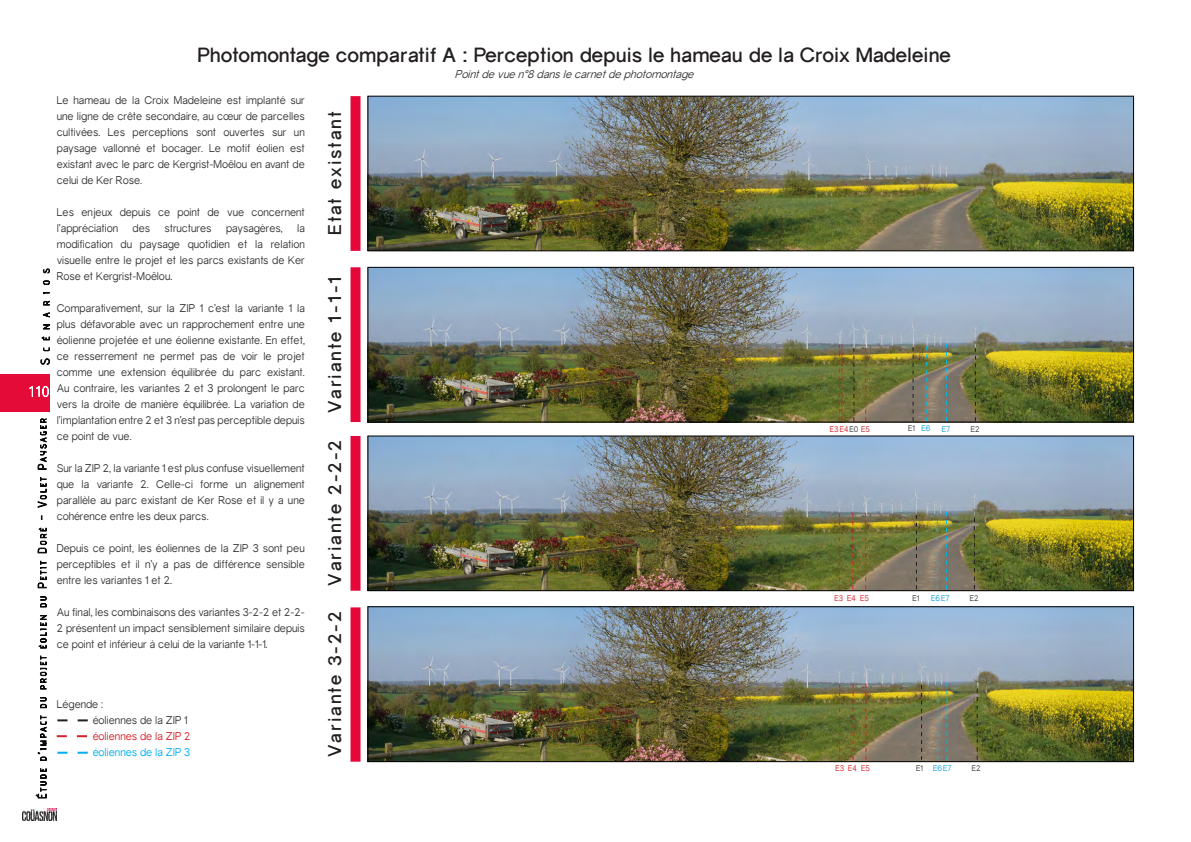
<style>
.page{position:relative;width:1191px;height:842px;background:#fff}
.page>*{position:absolute;margin:0;border:0;box-sizing:border-box;transform-origin:0 0}
.t1{font:700 20px "Gravity";color:#231f20}
.t2{font:700 18px "Gravity";letter-spacing:.1em;color:#231f20}
.t3{font:11px/16px "Gravity";letter-spacing:-.005em;color:#383839;text-align:justify}
.t4{font:italic 11px "Gravity";color:#383839}
.t5{font:11px "Gravity";color:#d1232a}
.t6{font:11px "Gravity";color:#00aeef}
.t7{font:8px "Gravity";color:#d0232a}
.t8{font:8px "Gravity";color:#383839}
.t9{font:8px "Gravity";color:#179dd9}
.s1{color:#383839}
.s2{color:#179dd9}
</style>
<div class="page">
<img style="left:23px;top:808px;width:33px;height:13px">
<svg style="left:36px;top:768px;width:10px;height:30px"></svg>
<svg style="left:38px;top:716px;width:9px;height:44px"></svg>
<svg style="left:40px;top:697px;width:6px;height:11px"></svg>
<svg style="left:40px;top:656px;width:7px;height:33px"></svg>
<svg style="left:39px;top:615px;width:7px;height:33px"></svg>
<svg style="left:40px;top:596px;width:6px;height:11px"></svg>
<svg style="left:37px;top:560px;width:10px;height:29px"></svg>
<svg style="left:37px;top:527px;width:10px;height:27px"></svg>
<svg style="left:38px;top:477px;width:8px;height:30px"></svg>
<svg style="left:38px;top:419px;width:8px;height:50px"></svg>
<svg style="left:40px;top:358px;width:10px;height:7px"></svg>
<svg style="left:43px;top:347px;width:7px;height:4px"></svg>
<svg style="left:41px;top:336px;width:9px;height:4px"></svg>
<svg style="left:42px;top:324px;width:9px;height:5px"></svg>
<svg style="left:43px;top:312px;width:7px;height:6px"></svg>
<svg style="left:43px;top:300px;width:7px;height:6px"></svg>
<svg style="left:43px;top:292px;width:7px;height:2px"></svg>
<svg style="left:43px;top:280px;width:7px;height:5px"></svg>
<svg style="left:43px;top:268px;width:7px;height:6px"></svg>
<img style="left:369px;top:437px;width:763px;height:152px">
<div style="left:367px;top:435px;width:767px;height:156px;border:1px solid #000"></div>
<img style="left:369px;top:269px;width:763px;height:151px">
<div style="left:367px;top:267px;width:767px;height:155px;border:1px solid #000"></div>
<img style="left:369px;top:98px;width:763px;height:151px">
<div style="left:367px;top:96px;width:767px;height:155px;border:1px solid #000"></div>
<div style="left:350px;top:436px;width:10px;height:155px;background:#e5073a"></div>
<div style="left:350px;top:267px;width:10px;height:155px;background:#e5073a"></div>
<div style="left:350px;top:96px;width:10px;height:155px;background:#e5073a"></div>
<div style="left:350px;top:607px;width:10px;height:155px;background:#e5073a"></div>
<img style="left:369px;top:608px;width:763px;height:152px">
<div style="left:367px;top:606px;width:767px;height:156px;border:1px solid #000"></div>
<svg style="left:946px;top:344px;width:1px;height:77px"></svg>
<svg style="left:926px;top:346px;width:1px;height:75px"></svg>
<svg style="left:974px;top:518px;width:1px;height:71px"></svg>
<svg style="left:916px;top:515px;width:1px;height:74px"></svg>
<svg style="left:975px;top:348px;width:1px;height:73px"></svg>
<svg style="left:976px;top:689px;width:1px;height:71px"></svg>
<svg style="left:921px;top:685px;width:1px;height:75px"></svg>
<svg style="left:853px;top:348px;width:1px;height:73px"></svg>
<svg style="left:912px;top:347px;width:1px;height:74px"></svg>
<svg style="left:865px;top:348px;width:1px;height:73px"></svg>
<svg style="left:839px;top:344px;width:3px;height:77px"></svg>
<svg style="left:839px;top:513px;width:1px;height:76px"></svg>
<svg style="left:865px;top:513px;width:1px;height:76px"></svg>
<svg style="left:852px;top:513px;width:1px;height:76px"></svg>
<svg style="left:946px;top:512px;width:1px;height:77px"></svg>
<svg style="left:936px;top:511px;width:1px;height:78px"></svg>
<svg style="left:946px;top:682px;width:1px;height:78px"></svg>
<svg style="left:937px;top:682px;width:1px;height:78px"></svg>
<svg style="left:839px;top:684px;width:1px;height:76px"></svg>
<svg style="left:865px;top:684px;width:1px;height:76px"></svg>
<svg style="left:852px;top:684px;width:1px;height:76px"></svg>
<svg style="left:57px;top:719px;width:31px;height:2px"></svg>
<svg style="left:57px;top:735px;width:30px;height:2px"></svg>
<svg style="left:57px;top:752px;width:31px;height:2px"></svg>
<div style="left:0;top:374px;width:50px;height:38px;background:#e50b38"></div>
<svg style="left:29px;top:386px;width:20px;height:11px"></svg>
<h1 class="t1" style="left:197px;top:42px;width:755px">Photomontage comparatif A : Perception depuis le hameau de la Croix Madeleine</h1>
<p class="t4" style="left:455px;top:67px;width:244px">Pointde vue n°8 dansle carnetde photomontage</p>
<p class="t3" style="left:57px;top:92px;width:250px">Le hameau de la Croix Madeleine est implanté sur une ligne de crête secondaire, au cœur de parcelles cultivées. Les perceptions sont ouvertes sur un paysage vallonné et bocager. Le motif éolien est existant avec le parc de Kergrist-Moëlou en avant de celui de Ker Rose.</p>
<p class="t3" style="left:57px;top:204px;width:250px">Les enjeux depuis ce point de vue concernent l’appréciation</p>
<p class="t3" style="left:57px;top:220px;width:250px;text-indent:240px">la modification du paysage quotidien et la relation visuelle entre le projet et les parcs existants de Ker Rose et Kergrist-Moëlou.</p>
<p class="t3" style="left:57px;top:300px;width:250px">Comparativement, sur la ZIP 1 c’est la variante 1 la plus défavorable avec un rapprochement entre une éolienne projetée et une éolienne existante. En effet, ce resserrement ne permet pas de voir le projet comme une extension équilibrée du parc existant.<br>Au contraire, les variantes 2 et 3 prolongent le parc vers la droite de manière équilibrée. La variation de l’implantation entre 2 et 3 n’est pas perceptible depuis ce point de vue.</p>
<p class="t3" style="left:57px;top:460px;width:250px">Sur la ZIP 2, la variante 1 est plus confuse visuellement que la variante 2. Celle-ci forme un alignement parallèle au parc existant de Ker Rose et il y a une cohérence entre les deux parcs.</p>
<p class="t3" style="left:57px;top:540px;width:250px">Depuis ce point, les éoliennes de la ZIP 3 sont peu perceptibles et il n’y a pas de différence sensible entre les variantes 1 et 2.</p>
<p class="t3" style="left:57px;top:604px;width:250px">Au final, les combinaisons des variantes 3-2-2 et 2-2- 2 présentent un impact sensiblement similaire depuis ce point et inférieur à celui de la variante 1-1-1.</p>
<p class="t3" style="left:133px;top:220px;width:19px">des</p>
<p class="t3" style="left:164px;top:220px;width:49px">structures</p>
<p class="t3" style="left:226px;top:220px;width:58px">paysagères,</p>
<p class="t3" style="left:93px;top:696px;width:96px;text-indent:-36px">Légende :<br>éoliennes de la ZIP 1</p>
<p class="t5" style="left:93px;top:730px;width:99px">éoliennes de la ZIP 2</p>
<p class="t6" style="left:93px;top:746px;width:99px">éoliennes de la ZIP 3</p>
<h2 class="t2" style="left:324px;top:235px;width:125px;rotate:-90deg">Etat existant</h2>
<h2 class="t2" style="left:324px;top:413px;width:139px;rotate:-90deg">Variante 1-1-1</h2>
<h2 class="t2" style="left:324px;top:586px;width:147px;rotate:-90deg">Variante 2-2-2</h2>
<h2 class="t2" style="left:324px;top:757px;width:147px;rotate:-90deg">Variante 3-2-2</h2>
<p class="t7" style="left:830px;top:424px;width:41px">E3 E4<span class="s1">E0</span> E5</p>
<p class="t8" style="left:908px;top:424px;width:24px">E1 <span class="s2">E6</span></p>
<p class="t9" style="left:942px;top:424px;width:10px">E7</p>
<p class="t8" style="left:971px;top:424px;width:10px">E2</p>
<p class="t7" style="left:834px;top:594px;width:36px">E3 E4 E5</p>
<p class="t8" style="left:912px;top:593px;width:8px">E1</p>
<p class="t9" style="left:931px;top:593px;width:20px">E6E7</p>
<p class="t8" style="left:970px;top:593px;width:10px">E2</p>
<p class="t7" style="left:835px;top:763px;width:36px">E3 E4 E5</p>
<p class="t8" style="left:916px;top:763px;width:8px">E1</p>
<p class="t9" style="left:933px;top:763px;width:20px">E6E7</p>
<p class="t8" style="left:971px;top:763px;width:10px">E2</p>
</div>
